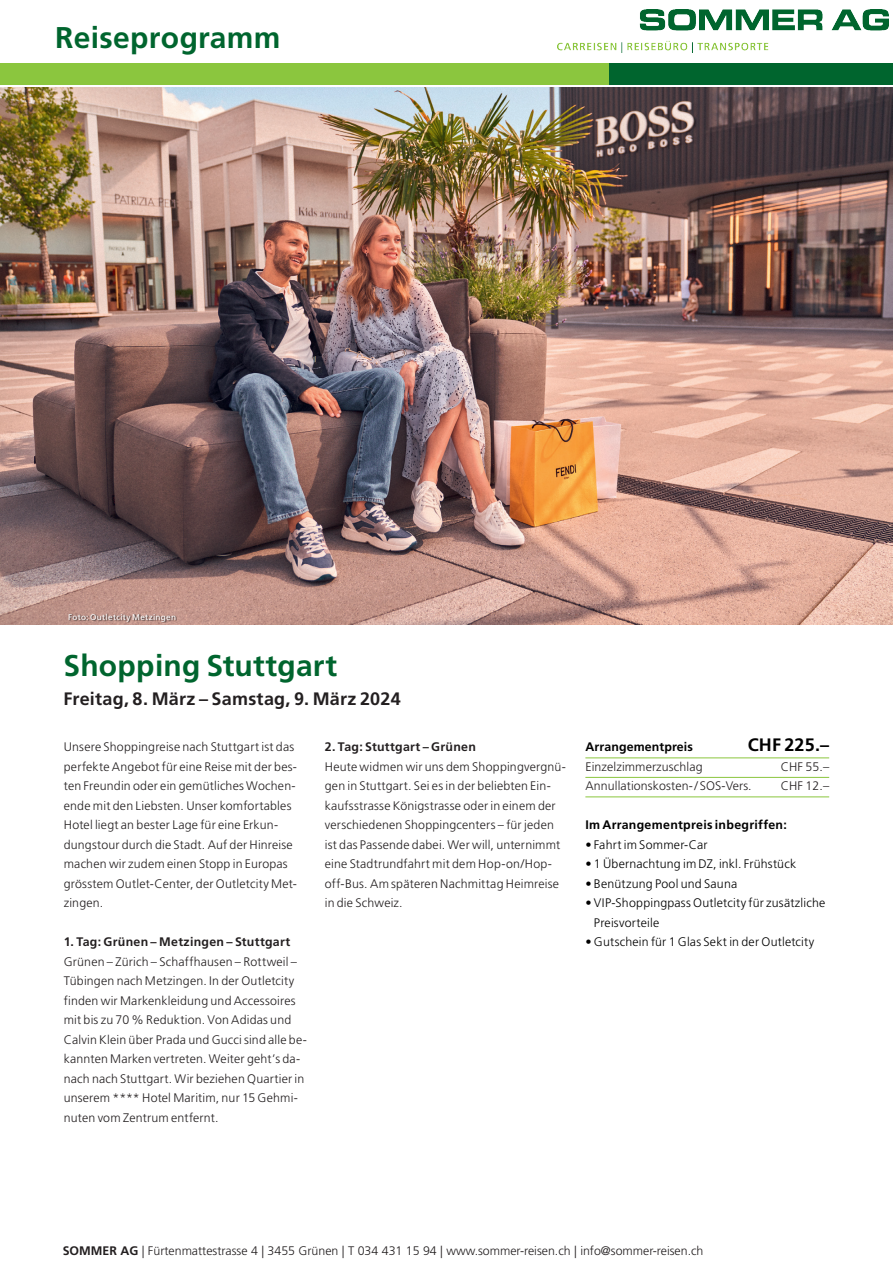
<style>
.page{position:relative;width:893px;height:1263px;background:#fff}
.page>*{position:absolute;margin:0;border:0;box-sizing:border-box;transform-origin:0 0}
.t1{font:700 30px "Frutiger LT Pro";letter-spacing:.01em;color:#00652e}
.t2{font:700 18px "Frutiger LT Pro";letter-spacing:.015em;color:#231f20}
.t3{font:700 18px "Frutiger LT Pro";letter-spacing:.01em;color:#000}
.t4{font:300 12.3px/19.5px "Frutiger LT Pro";letter-spacing:.015em;color:#231f20}
.t5{font:300 12.3px/19.5px "Frutiger LT Pro";letter-spacing:.015em;color:#000}
.t6{font:700 12.3px "Frutiger LT Pro";letter-spacing:.02em;color:#231f20}
.t7{font:700 12.3px "Frutiger LT Pro";letter-spacing:.02em;color:#000}
.t8{font:8.25px "Frutiger LT Pro";letter-spacing:.035em;color:#fff}
.s1{font-weight:700}
</style>
<div class="page">
<img style="left:0;top:87px;width:893px;height:537px">
<hr style="left:585px;top:758px;width:244px;height:1px;background:#8bc63e">
<hr style="left:585px;top:777px;width:244px;height:1px;background:#8bc63e">
<hr style="left:585px;top:797px;width:244px;height:1px;background:#8bc63e">
<div style="left:0;top:64px;width:609px;height:21px;background:#8bc63e"></div>
<div style="left:609px;top:64px;width:284px;height:21px;background:#00652e"></div>
<img style="left:558px;top:10px;width:331px;height:42px">
<div style="left:69px;top:614px;width:108px;height:9px;background:#231f20;opacity:.75"></div>
<h1 class="t1" style="left:55px;top:20px;width:227px">Reiseprogramm</h1>
<p class="t8" style="left:68px;top:612px;width:110px">Foto: Outletcity Metzingen</p>
<h1 class="t1" style="left:63px;top:648px;width:275px">Shopping Stuttgart</h1>
<h2 class="t2" style="left:63px;top:688px;width:339px">Freitag, 8. März – Samstag, 9. März 2024</h2>
<p class="t4" style="left:64px;top:737px;width:235px">Unsere Shoppingreise nach Stuttgart ist das perfekte Angebot für eine Reise mit der bes&shy;ten Freundin oder ein gemütliches Wochen&shy;ende mit den Liebsten. Unser komfortables Hotel liegt an bester Lage für eine Erkun&shy;dungstour durch die Stadt. Auf der Hinreise machen wir zudem einen Stopp in Europas grösstem Outlet-Center, der Outletcity Met&shy;zingen.</p>
<p class="t6" style="left:64px;top:935px;width:228px">1. Tag: Grünen – Metzingen – Stuttgart</p>
<p class="t4" style="left:64px;top:952px;width:245px">Grünen – Zürich – Schaffhausen – Rottweil – Tübingen nach Metzingen. In der Outletcity finden wir Markenkleidung und Accessoires mit bis zu 70 % Reduktion. Von Adidas und Calvin Klein über Prada und Gucci sind alle be&shy;kannten Marken vertreten. Weiter geht’s da&shy;nach nach Stuttgart. Wir beziehen Quartier in unserem **** Hotel Maritim, nur 15 Gehmi&shy;nuten vom Zentrum entfernt.</p>
<p class="t6" style="left:325px;top:740px;width:153px">2. Tag: Stuttgart – Grünen</p>
<p class="t4" style="left:325px;top:757px;width:243px">Heute widmen wir uns dem Shoppingvergnü&shy;gen in Stuttgart. Sei es in der beliebten Ein&shy;kaufsstrasse Königstrasse oder in einem der verschiedenen Shoppingcenters – für jeden ist das Passende dabei. Wer will, unternimmt eine Stadtrundfahrt mit dem Hop-on/Hop&shy;off-Bus. Am späteren Nachmittag Heimreise in die Schweiz.</p>
<p class="t7" style="left:585px;top:740px;width:109px">Arrangementpreis</p>
<h2 class="t3" style="left:748px;top:734px;width:83px">CHF 225.–</h2>
<p class="t4" style="left:585px;top:757px;width:119px">Einzelzimmerzuschlag</p>
<p class="t4" style="left:781px;top:757px;width:50px">CHF 55.–</p>
<p class="t4" style="left:585px;top:776px;width:168px">Annullationskosten-/ SOS-Vers.</p>
<p class="t4" style="left:781px;top:776px;width:50px">CHF 12.–</p>
<p class="t7" style="left:585px;top:818px;width:203px">Im Arrangementpreis inbegriffen:</p>
<p class="t5" style="left:585px;top:835px;width:124px">• Fahrt im Sommer-Car</p>
<p class="t5" style="left:585px;top:854px;width:212px">• 1 Übernachtung im DZ, inkl. Frühstück</p>
<p class="t5" style="left:585px;top:874px;width:153px">• Benützung Pool und Sauna</p>
<p class="t5" style="left:594px;top:893px;width:233px;text-indent:-9px">• VIP-Shoppingpass Outletcity für zusätzliche<br>Preisvorteile</p>
<p class="t5" style="left:585px;top:932px;width:230px">• Gutschein für 1 Glas Sekt in der Outletcity</p>
<p class="t4" style="left:63px;top:1240px;width:642px"><span class="s1">SOMMER AG</span> | Fürtenmattestrasse 4 | 3455 Grünen | T 034 431 15 94 | www.sommer-reisen.ch | info@sommer-reisen.ch</p>
</div>
